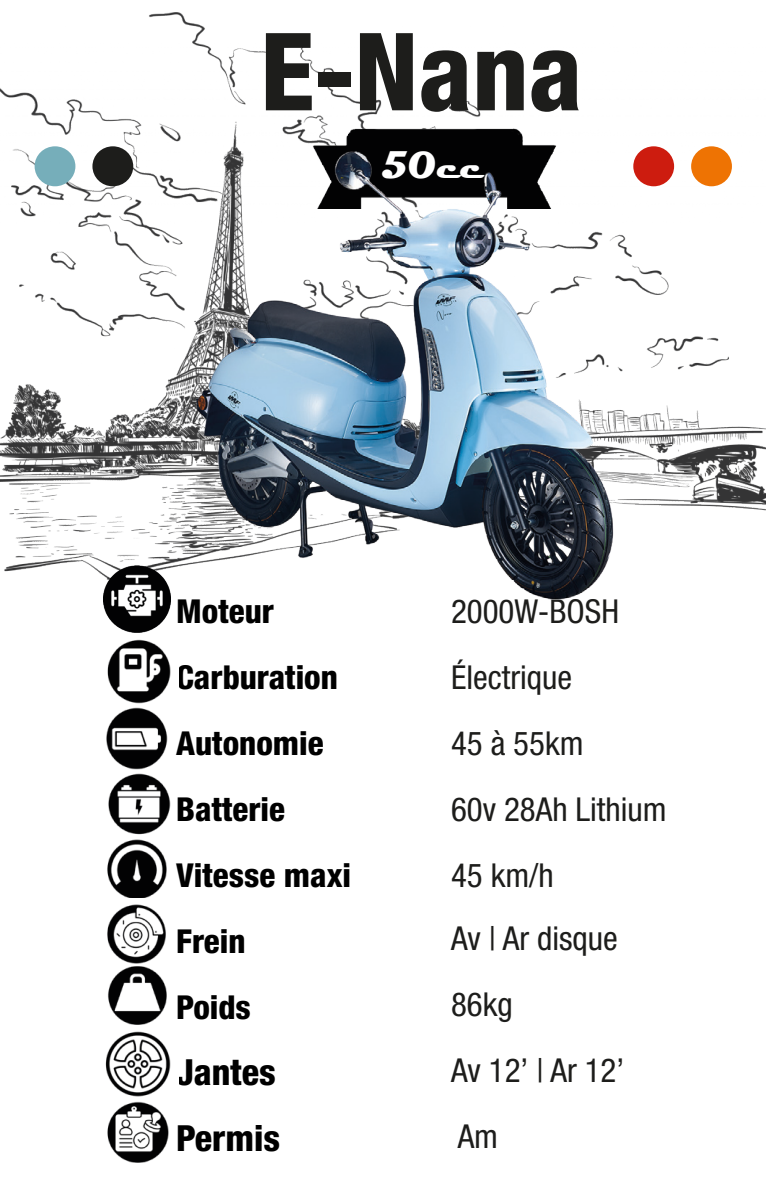
<style>
.page{position:relative;width:766px;height:1191px;background:#fff}
.page>*{position:absolute;margin:0;border:0;box-sizing:border-box;transform-origin:0 0}
.t1{font:800 condensed 108px "Helvetica Neue LT Std";color:#1d1d1b}
.t2{font:700 39px "Magneto";color:#fff}
.t3{font:800 condensed 36px "Helvetica Neue LT Std";color:#000}
.t4{font:condensed 33px "Helvetica Neue LT Std";color:#1d1d1b}
.t5{font:800 condensed 33px/66px "Helvetica Neue LT Std";color:#000}
</style>
<div class="page">
<img style="left:0;top:12px;width:765px;height:564px">
<img style="left:302px;top:124px;width:260px;height:22px">
<img style="left:172px;top:146px;width:458px;height:454px">
<div style="left:633px;top:146px;width:41px;height:40px;background:#cd1c0f;border-radius:50%"></div>
<div style="left:35px;top:146px;width:40px;height:40px;background:#76aeba;border-radius:50%"></div>
<div style="left:691px;top:146px;width:40px;height:40px;background:#ee7303;border-radius:50%"></div>
<div style="left:92px;top:146px;width:41px;height:40px;background:#1d1d1b;border-radius:50%"></div>
<img style="left:107px;top:639px;width:64px;height:64px">
<img style="left:106px;top:708px;width:62px;height:62px">
<img style="left:108px;top:773px;width:62px;height:62px">
<img style="left:107px;top:839px;width:60px;height:125px">
<img style="left:108px;top:966px;width:59px;height:59px">
<img style="left:105px;top:1031px;width:66px;height:66px">
<img style="left:107px;top:1101px;width:62px;height:62px">
<img style="left:104px;top:566px;width:66px;height:66px">
<p class="t1" style="left:260px;top:5px;width:324px">E-Nana</p>
<p class="t2" style="left:380px;top:143px;width:105px">50cc</p>
<p class="t5" style="left:176px;top:577px;width:99px">Moteur</p>
<p class="t5" style="left:176px;top:643px;width:163px">Carburation</p>
<p class="t5" style="left:176px;top:709px;width:149px">Autonomie</p>
<p class="t5" style="left:176px;top:775px;width:176px">Batterie<br>Vitesse maxi</p>
<p class="t5" style="left:176px;top:907px;width:71px">Frein</p>
<p class="t5" style="left:176px;top:973px;width:76px">Poids</p>
<p class="t3" style="left:176px;top:1049px;width:101px">Jantes</p>
<p class="t3" style="left:176px;top:1115px;width:106px">Permis</p>
<p class="t4" style="left:451px;top:592px;width:169px">2000W-BOSH</p>
<p class="t4" style="left:451px;top:658px;width:122px">Électrique</p>
<p class="t4" style="left:451px;top:724px;width:134px">45 à 55km</p>
<p class="t4" style="left:451px;top:790px;width:217px">60v 28Ah Lithium</p>
<p class="t4" style="left:451px;top:856px;width:104px">45 km/h</p>
<p class="t4" style="left:451px;top:919px;width:168px">Av | Ar disque</p>
<p class="t4" style="left:451px;top:985px;width:63px">86kg</p>
<p class="t4" style="left:451px;top:1051px;width:175px">Av 12’ | Ar 12’</p>
<p class="t4" style="left:457px;top:1117px;width:42px">Am</p>
</div>
